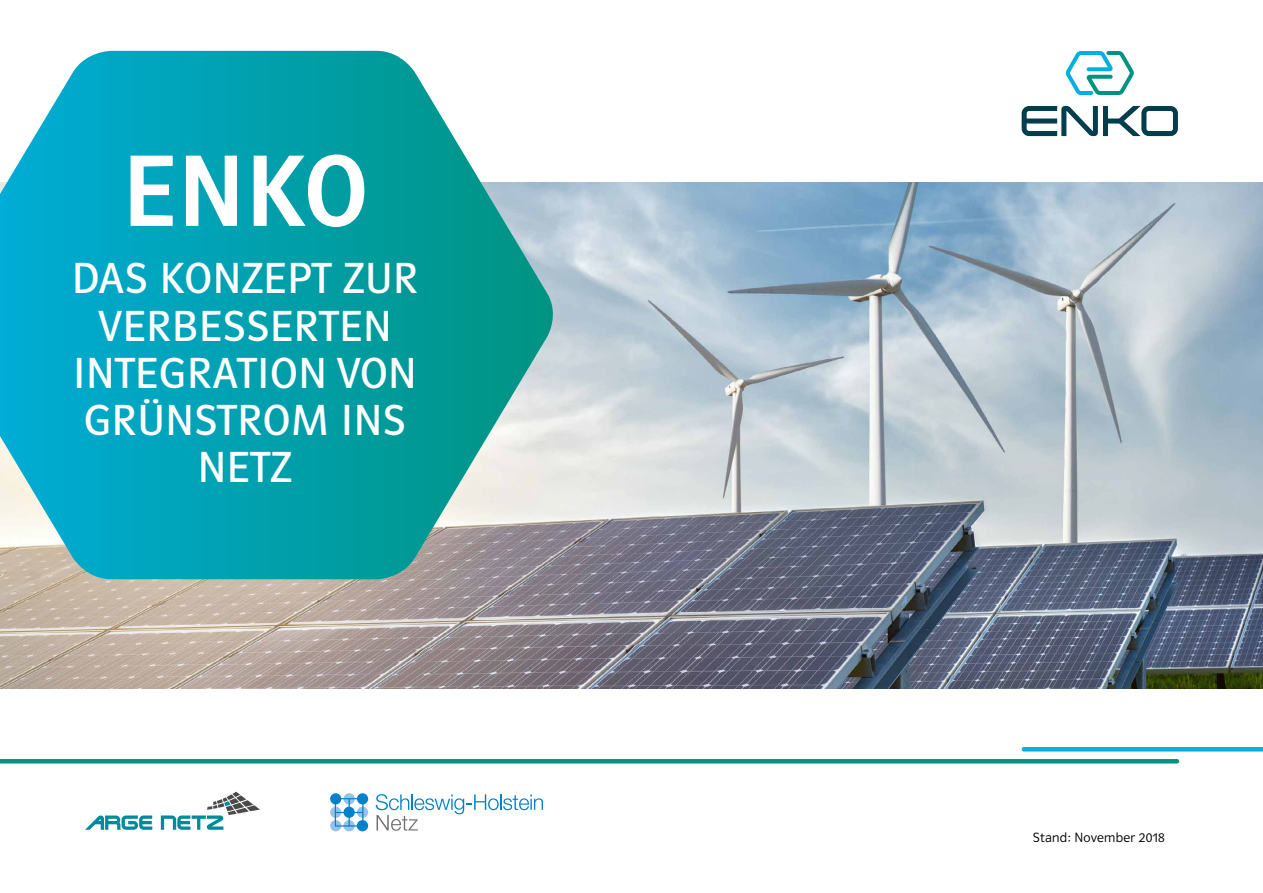
<style>
.page{position:relative;width:1263px;height:893px;background:#fff}
.page>*{position:absolute;margin:0;border:0;box-sizing:border-box;transform-origin:0 0}
.t1{font:105px "Polo 22 K Krftg";color:#fff}
.t2{font:45px/47.2px "Polo 22 K Buch";letter-spacing:.015em;color:#fff;text-align:center}
.t3{font:13.95px "Polo 11 K Leicht";letter-spacing:.015em;color:#000}
</style>
<div class="page">
<img style="left:0;top:182px;width:1263px;height:507px">
<svg style="left:0;top:51px;width:560px;height:528px;background:#29acb7"></svg>
<div style="left:330px;top:793px;width:11px;height:11px;background:#0081c9;border-radius:50%"></div>
<div style="left:343px;top:793px;width:12px;height:11px;background:#96c2e9;border-radius:50%"></div>
<div style="left:357px;top:793px;width:11px;height:11px;background:#0081c9;border-radius:50%"></div>
<svg style="left:330px;top:807px;width:11px;height:11px"></svg>
<svg style="left:357px;top:807px;width:11px;height:11px"></svg>
<svg style="left:330px;top:820px;width:11px;height:11px"></svg>
<div style="left:343px;top:820px;width:12px;height:11px;background:#96c2e9;border-radius:50%"></div>
<div style="left:357px;top:820px;width:11px;height:11px;background:#0081c9;border-radius:50%"></div>
<svg style="left:335px;top:798px;width:28px;height:29px"></svg>
<svg style="left:376px;top:794px;width:167px;height:37px"></svg>
<div style="left:343px;top:807px;width:12px;height:11px;background:#0081c9;border-radius:50%"></div>
<svg style="left:85px;top:815px;width:67px;height:15px"></svg>
<svg style="left:161px;top:792px;width:99px;height:38px"></svg>
<svg style="left:1022px;top:106px;width:156px;height:30px"></svg>
<svg style="left:1065px;top:51px;width:69px;height:44px"></svg>
<hr style="left:1024px;top:747px;width:239px;height:4px;background:#00b0e0">
<hr style="left:0;top:759px;width:1177px;height:4px;background:#009382">
<h1 class="t1" style="left:122px;top:136px;width:246px">ENKO</h1>
<p class="t2" style="left:71px;top:255px;width:348px">DAS KONZEPT ZUR<br>VERBESSERTEN<br>INTEGRATION VON<br>GRÜNSTROM INS<br>NETZ</p>
<p class="t3" style="left:1033px;top:830px;width:134px">Stand: November 2018</p>
</div>
